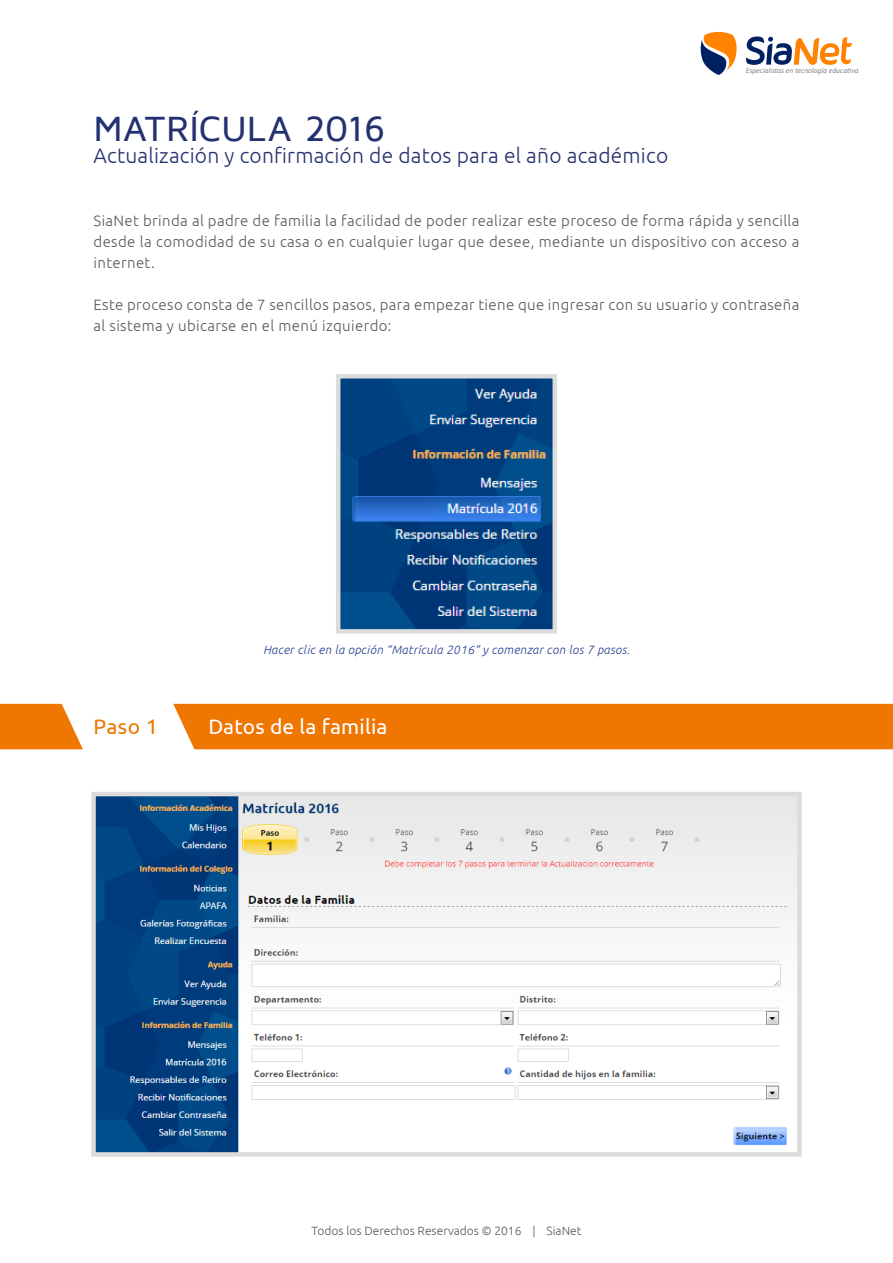
<style>
.page{position:relative;width:893px;height:1263px;background:#fff}
.page>*{position:absolute;margin:0;border:0;box-sizing:border-box;transform-origin:0 0}
.t1{font:500 36px "Maven Pro";color:#24306f}
.t2{font:300 21px "Ubuntu";letter-spacing:.01em;color:#24306f}
.t3{font:21px "Ubuntu";letter-spacing:.01em;color:#fff}
.t4{font:21px "Ubuntu";color:#ee7601}
.t5{font:300 15px/21px "Ubuntu";letter-spacing:.025em;color:#5a5a5a;text-align:justify}
.t6{font:italic 300 12px "Ubuntu";letter-spacing:.025em;color:#253f8e}
.t7{font:300 12px "Ubuntu";color:#5a5a5a}
.t8{font:italic 300 7.65px "Calibri";color:#5a5a5a}
</style>
<div class="page">
<img style="left:341px;top:379px;width:211px;height:250px">
<div style="left:336px;top:374px;width:221px;height:260px;border:4px solid #dcdcdc"></div>
<img style="left:96px;top:797px;width:701px;height:355px">
<div style="left:91px;top:792px;width:711px;height:365px;border:4px solid #dcdcdc"></div>
<svg style="left:0;top:704px;width:83px;height:45px;background:#f08721"></svg>
<div style="left:173px;top:704px;width:720px;height:45px;background:#ee7601"></div>
<svg style="left:700px;top:32px;width:37px;height:43px"></svg>
<svg style="left:746px;top:36px;width:106px;height:29px"></svg>
<p class="t1" style="left:94px;top:110px;width:293px">MATRÍCULA 2016</p>
<p class="t2" style="left:94px;top:143px;width:576px">Actualización y confirmación de datos para el año académico</p>
<p class="t8" style="left:746px;top:65px;width:114px">Especialistas en tecnología educativa</p>
<p class="t5" style="left:94px;top:210px;width:707px">SiaNet brinda al padre de familia la facilidad de poder realizar este proceso de forma rápida y sencilla desde la comodidad de su casa o en cualquier lugar que desee, mediante un dispositivo con acceso a internet.</p>
<p class="t5" style="left:94px;top:294px;width:707px">Este proceso consta de 7 sencillos pasos, para empezar tiene que ingresar con su usuario y contraseña al sistema y ubicarse en el menú izquierdo:</p>
<p class="t4" style="left:94px;top:714px;width:66px">Paso 1</p>
<p class="t6" style="left:263px;top:642px;width:368px">Hacer clic en la opción “Matrícula 2016” y comenzar con los 7 pasos.</p>
<p class="t3" style="left:208px;top:714px;width:181px">Datos de la familia</p>
<p class="t7" style="left:312px;top:1223px;width:271px">Todos los Derechos Reservados © 2016 | SiaNet</p>
</div>
